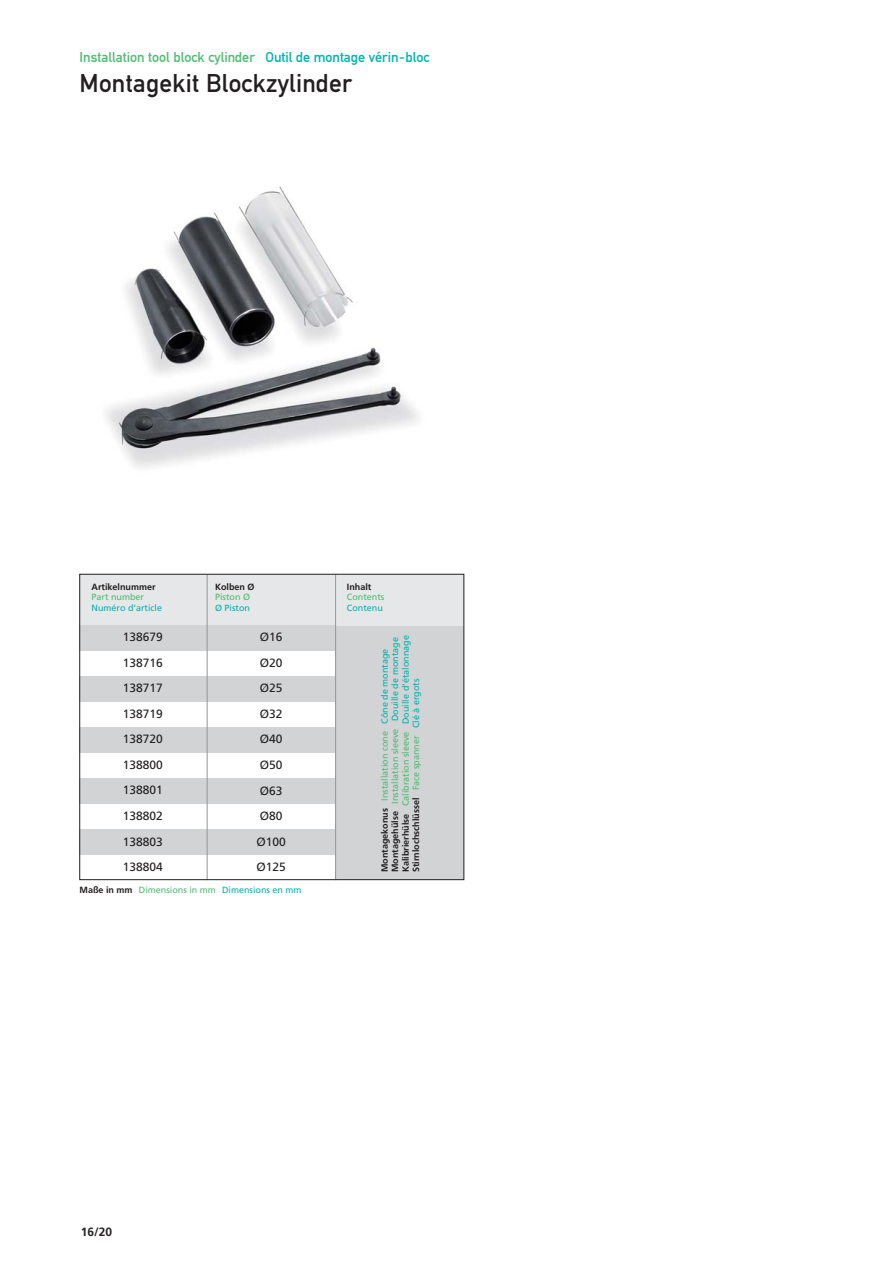
<style>
.page{position:relative;width:893px;height:1263px;background:#fff}
.page>*{position:absolute;margin:0;border:0;box-sizing:border-box;transform-origin:0 0}
.t1{font:27px "DIN Mittel EF";letter-spacing:.01em;color:#231f20}
.t2{font:15px "DIN Mittel EF";color:#50bb72}
.t3{font:12px/25.5px "Frutiger";color:#231f20;text-align:justify}
.t4{font:700 12px "Frutiger";color:#231f20}
.t5{font:9px/10.5px "Frutiger";color:#50bb72}
.t6{font:9px "Frutiger";color:#00b3b0}
.t7{font:700 9px "Frutiger";color:#231f20}
.s1{color:#00b3b0}
.s2{font-weight:700;color:#231f20}
</style>
<div class="page">
<img style="left:106px;top:186px;width:313px;height:282px">
<div style="left:336px;top:625px;width:128px;height:255px;background:#d1d3d4"></div>
<div style="left:80px;top:574px;width:384px;height:51px;background:#e6e7e8"></div>
<div style="left:80px;top:625px;width:256px;height:26px;background:#d1d3d4"></div>
<div style="left:80px;top:676px;width:256px;height:26px;background:#d1d3d4"></div>
<div style="left:80px;top:727px;width:256px;height:26px;background:#d1d3d4"></div>
<div style="left:80px;top:778px;width:256px;height:26px;background:#d1d3d4"></div>
<div style="left:80px;top:829px;width:256px;height:26px;background:#d1d3d4"></div>
<hr style="left:207px;top:574px;width:1px;height:306px;background:#939598">
<hr style="left:335px;top:574px;width:1px;height:306px;background:#939598">
<div style="left:80px;top:574px;width:384px;height:306px;border:1px solid #231f20"></div>
<h2 class="t2" style="left:80px;top:52px;width:351px">Installation tool block cylinder <span class="s1">Outil de montage vérin-bloc</span></h2>
<h1 class="t1" style="left:80px;top:73px;width:274px">Montagekit Blockzylinder</h1>
<p class="t7" style="left:92px;top:583px;width:66px">Artikelnummer</p>
<p class="t5" style="left:92px;top:593px;width:54px">Part number</p>
<p class="t6" style="left:92px;top:604px;width:72px">Numéro d‘article</p>
<p class="t7" style="left:215px;top:583px;width:41px">Kolben Ø</p>
<p class="t5" style="left:215px;top:593px;width:37px">Piston Ø</p>
<p class="t6" style="left:215px;top:604px;width:37px">Ø Piston</p>
<p class="t7" style="left:347px;top:583px;width:26px">Inhalt</p>
<p class="t5" style="left:347px;top:593px;width:39px">Contents</p>
<p class="t6" style="left:347px;top:604px;width:37px">Contenu</p>
<h3 class="t3" style="left:123px;top:625px;width:42px">138679<br>138716<br>138717<br>138719<br>138720<br>138800<br>138801<br>138802<br>138803<br>138804</h3>
<h3 class="t3" style="left:257px;top:625px;width:31px;text-align:left">Ø16<br>Ø20<br>Ø25<br>Ø32<br>Ø40<br>Ø50<br>Ø63<br>Ø80<br>Ø100<br>Ø125</h3>
<p class="t5" style="left:380px;top:872px;width:238px;rotate:-90deg"><span class="s2">Montagekonus</span> Installation cone <span class="s1">Cône de montage </span><span class="s2">Montagehülse</span> Installation sleeve <span class="s1">Douille de montage </span><span class="s2">Kalibrierhülse</span> Calibration sleeve <span class="s1">Douille d‘étalonnage </span><span class="s2">Stirnlochschlüssel</span> Face spanner <span class="s1">Clé à ergots</span></p>
<p class="t5" style="left:80px;top:885px;width:224px"><span class="s2">Maße in mm</span> Dimensions in mm <span class="s1">Dimensions en mm</span></p>
<h3 class="t4" style="left:81px;top:1227px;width:33px">16/20</h3>
</div>
